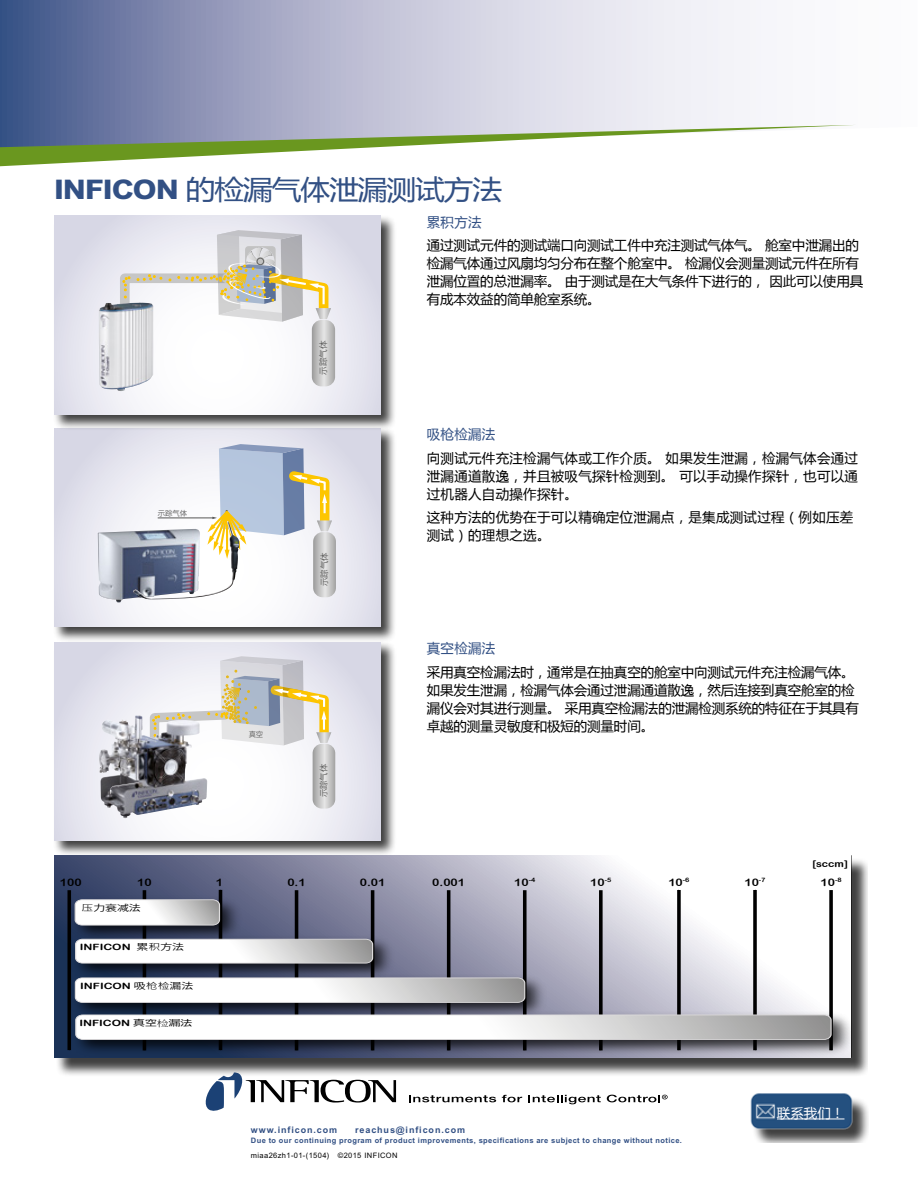
<style>
.page{position:relative;width:918px;height:1188px;background:#fff}
.page>*{position:absolute;margin:0;border:0;box-sizing:border-box;transform-origin:0 0}
.t1{font:27px "Microsoft Ya Hei";letter-spacing:-.035em;color:#325084;scale:1.1 1}
.t2{font:13.5px/18px "Microsoft Ya Hei";letter-spacing:-.01em;color:#000}
.t3{font:13.5px/18px "Microsoft Ya Hei";letter-spacing:.02em;color:#000}
.t4{font:13.5px "Microsoft Ya Hei";letter-spacing:.02em;color:#325084}
.t5{font:13.5px "Microsoft Ya Hei";color:#fbfbfd}
.t6{font:10.35px "Arial Rounded MT Bold";color:#000;scale:1.18 1}
.t7{font:700 9px "Arial MT Std";letter-spacing:.1em;color:#325084}
.t8{font:9px "Arial Rounded MT Bold";color:#000;scale:1.18 1}
.t9{font:8.7px "Arial Rounded MT Bold";color:#000;scale:1.37 1}
.t10{font:8.7px "Koz Go Pr 6 N";color:#000;scale:1.37 1}
.t11{font:8.55px "Koz Go Pr 6 N";color:#575756}
.t12{font:8.4px "Koz Go Pr 6 N";color:#575756}
.t13{font:700 7.5px "Arial MT Std";letter-spacing:.05em;color:#325084}
.t14{font:7.5px "Arial MT Std";letter-spacing:.05em;color:#000}
.t15{font:7.35px "Koz Go Pr 6 N";color:#575756}
.s1{font-family:"Arial MT Std";font-weight:800}
.s2{font-family:"Microsoft Jheng Hei"}
.s3{font-family:"Koz Go Pr 6 N"}
.s4{font-family:"Meiryo"}
.s5{font-family:"Ming Li U"}
</style>
<div class="page">
<svg style="left:0;top:0;width:750px;height:125px"></svg>
<svg style="left:0;top:125px;width:853px;height:41px"></svg>
<div style="left:53px;top:427px;width:343px;height:216px;background:#000;opacity:.75"></div>
<svg style="left:54px;top:431px;width:326px;height:196px"></svg>
<hr style="left:158px;top:518px;width:55px;height:1px;background:#575756">
<svg style="left:207px;top:444px;width:129px;height:153px"></svg>
<img style="left:98px;top:528px;width:102px;height:74px">
<img style="left:227px;top:521px;width:5px;height:64px">
<div style="left:53px;top:215px;width:343px;height:216px;background:#000;opacity:.75"></div>
<svg style="left:54px;top:216px;width:326px;height:198px"></svg>
<img style="left:99px;top:303px;width:54px;height:88px">
<svg style="left:115px;top:230px;width:220px;height:156px"></svg>
<div style="left:53px;top:641px;width:343px;height:216px;background:#000;opacity:.75"></div>
<svg style="left:54px;top:642px;width:326px;height:199px"></svg>
<svg style="left:145px;top:656px;width:190px;height:153px"></svg>
<img style="left:99px;top:715px;width:56px;height:103px">
<div style="left:56px;top:857px;width:812px;height:219px;background:#000;opacity:.75"></div>
<svg style="left:55px;top:856px;width:796px;height:201px"></svg>
<hr style="left:599px;top:890px;width:3px;height:160px;background:#000">
<hr style="left:68px;top:890px;width:3px;height:160px;background:#000">
<hr style="left:219px;top:890px;width:3px;height:160px;background:#000">
<hr style="left:523px;top:890px;width:3px;height:160px;background:#000">
<hr style="left:143px;top:890px;width:3px;height:160px;background:#000">
<hr style="left:295px;top:890px;width:3px;height:160px;background:#000">
<hr style="left:371px;top:890px;width:3px;height:160px;background:#000">
<hr style="left:447px;top:890px;width:3px;height:160px;background:#000">
<svg style="left:753px;top:890px;width:4px;height:118px"></svg>
<hr style="left:677px;top:890px;width:3px;height:160px;background:#000">
<hr style="left:830px;top:890px;width:3px;height:160px;background:#000">
<img style="left:65px;top:892px;width:181px;height:53px">
<svg style="left:74px;top:899px;width:147px;height:27px"></svg>
<img style="left:66px;top:932px;width:333px;height:39px">
<svg style="left:74px;top:938px;width:300px;height:26px"></svg>
<img style="left:65px;top:971px;width:487px;height:51px">
<svg style="left:74px;top:977px;width:452px;height:26px"></svg>
<img style="left:66px;top:1008px;width:792px;height:51px">
<svg style="left:75px;top:1014px;width:757px;height:26px"></svg>
<svg style="left:203px;top:1072px;width:193px;height:39px"></svg>
<svg style="left:409px;top:1095px;width:87px;height:7px"></svg>
<svg style="left:502px;top:1095px;width:20px;height:7px"></svg>
<svg style="left:528px;top:1095px;width:73px;height:9px"></svg>
<svg style="left:607px;top:1095px;width:61px;height:7px"></svg>
<div style="left:752px;top:1096px;width:116px;height:47px;background:#000;opacity:.75"></div>
<img style="left:750px;top:1093px;width:104px;height:39px">
<hr style="left:777px;top:1119px;width:67px;height:1px;background:#fbfbfd">
<h1 class="t1" style="left:54px;top:171px;width:409px"><span class="s1">INFICON</span> 的检漏气体泄漏测试方法</h1>
<p class="t15" style="left:158px;top:510px;width:31px">示踪气体</p>
<p class="t11" style="left:318px;top:375px;width:36px;rotate:-90deg">示踪气体</p>
<p class="t12" style="left:320px;top:586px;width:35px;rotate:-90deg">示踪气体</p>
<p class="t15" style="left:249px;top:730px;width:16px">真空</p>
<p class="t12" style="left:319px;top:797px;width:35px;rotate:-90deg">示踪气体</p>
<p class="t4" style="left:427px;top:213px;width:56px">累积方法</p>
<p class="t2" style="left:427px;top:236px;width:438px">通过测试元件的测试端口向测试工件中充注测试气体气。 舱室中泄漏出的检漏气体通过风扇均匀分布在整个舱室中。 检漏仪会测量测试元件在所有泄漏位置的总泄漏率。 由于测试是在大气条件下进行的， 因此可以使用具有成本效益的简单舱室系统。</p>
<p class="t4" style="left:427px;top:425px;width:70px">吸枪检漏法</p>
<p class="t2" style="left:427px;top:448px;width:433px;text-align:justify">向测试元件充注检漏气体或工作介质。 如果发生泄漏，检漏气体会通过泄漏通道散逸，并且被吸气探针检测到。 可以手动操作探针，也可以通过机器人自动操作探针。</p>
<p class="t3" style="left:427px;top:508px;width:428px">这种方法的优势在于可以精确定位泄漏点，是集成测试过程（例如压差测试）的理想之选。</p>
<p class="t4" style="left:427px;top:639px;width:70px">真空检漏法</p>
<p class="t2" style="left:427px;top:662px;width:434px">采用真空检漏法时，通常是在抽真空的舱室中向测试元件充注检漏气体。如果发生泄漏，检漏气体会通过泄漏通道散逸，然后连接到真空舱室的检漏仪会对其进行测量。 采用真空检漏法的泄漏检测系统的特征在于其具有卓越的测量灵敏度和极短的测量时间。</p>
<p class="t8" style="left:812px;top:859px;width:32px">[sccm]</p>
<p class="t6" style="left:514px;top:876px;width:19px">10<sup>-4</sup></p>
<p class="t6" style="left:668px;top:876px;width:19px">10<sup>-6</sup></p>
<p class="t6" style="left:821px;top:876px;width:19px">10<sup>-8</sup></p>
<p class="t6" style="left:590px;top:876px;width:19px">10<sup>-5</sup></p>
<p class="t6" style="left:60px;top:876px;width:20px">100</p>
<p class="t6" style="left:137px;top:876px;width:14px">10</p>
<p class="t6" style="left:744px;top:876px;width:19px">10<sup>-7</sup></p>
<p class="t6" style="left:216px;top:876px;width:8px">1</p>
<p class="t6" style="left:287px;top:876px;width:17px">0.1</p>
<p class="t6" style="left:360px;top:876px;width:23px">0.01</p>
<p class="t6" style="left:432px;top:876px;width:29px">0.001</p>
<p class="t10" style="left:82px;top:903px;width:45px"><span class="s2">压</span>力衰减法</p>
<p class="t9" style="left:80px;top:942px;width:78px">INFICON <span class="s3">累</span><span class="s2">积</span><span class="s3">方法</span></p>
<p class="t9" style="left:80px;top:981px;width:84px">INFICON <span class="s3">吸</span><span class="s2">枪检</span><span class="s3">漏法</span></p>
<p class="t9" style="left:79px;top:1018px;width:84px">INFICON <span class="s4">真空</span><span class="s5">检</span><span class="s4">漏法</span></p>
<p class="t7" style="left:251px;top:1124px;width:88px">www.inficon.com</p>
<p class="t7" style="left:355px;top:1124px;width:111px">reachus@inficon.com</p>
<p class="t13" style="left:251px;top:1136px;width:433px">Due to our continuing program of product improvements, specifications are subject to change without notice.</p>
<p class="t14" style="left:251px;top:1151px;width:148px">miaa26zh1-01-(1504) ©2015 INFICON</p>
<p class="t5" style="left:777px;top:1104px;width:69px">联系我们！</p>
</div>
